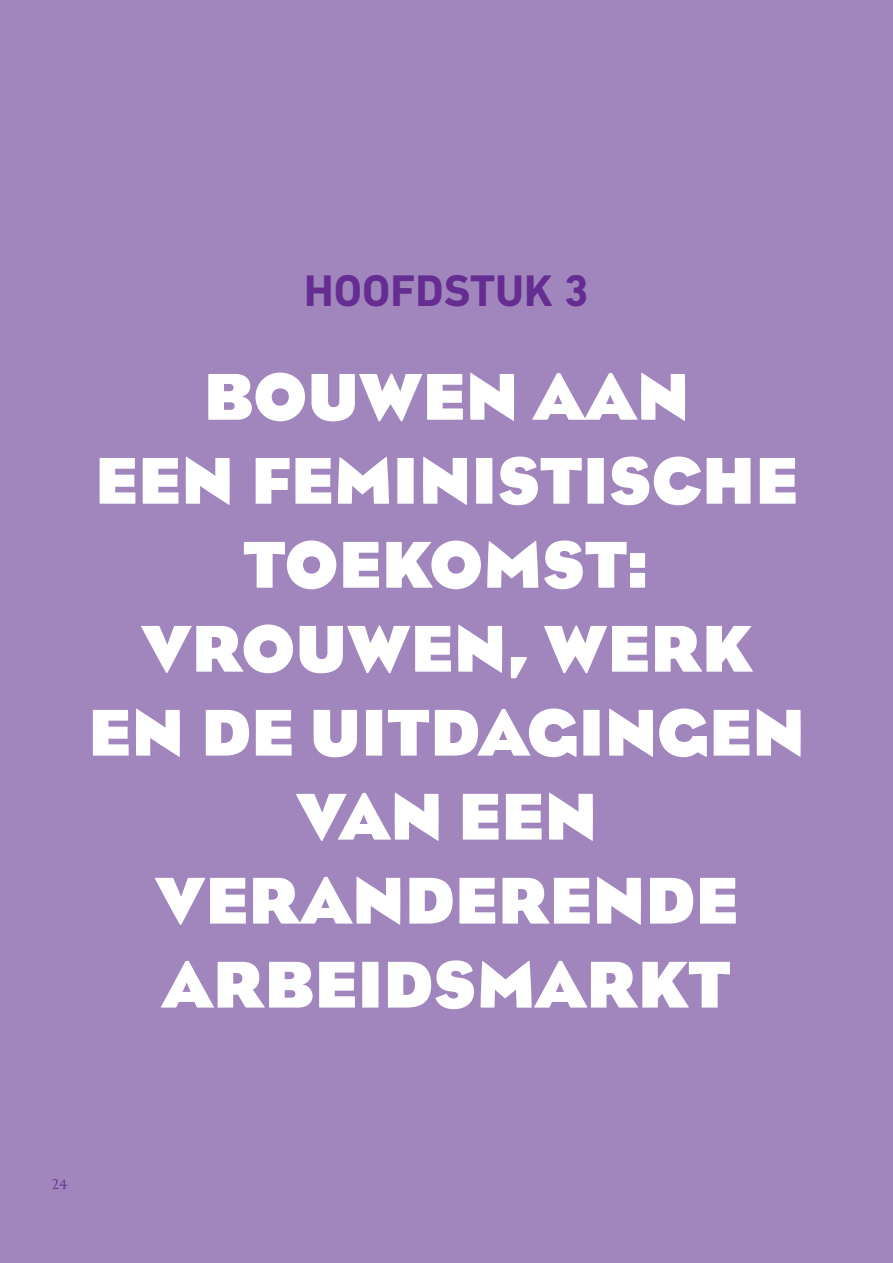
<style>
.page{position:relative;width:893px;height:1263px;background:#a185bd}
.page>*{position:absolute;margin:0;border:0;box-sizing:border-box;transform-origin:0 0}
.t1{font:700 67.5px/84px "Eagle";color:#fff;text-align:center}
.t2{font:700 45px "DIN Next LT Pro";color:#652d91}
.t3{font:16.5px "M Joanna";color:#652d91}
</style>
<div class="page">
<p class="t2" style="left:304px;top:264px;width:286px">HOOFDSTUK 3</p>
<p class="t1" style="left:88px;top:355px;width:718px">BOUWEN AAN<br>EEN FEMINISTISCHE<br>TOEKOMST:<br>VROUWEN, WERK<br>EN DE UITDAGINGEN<br>VAN EEN<br>VERANDERENDE<br>ARBEIDSMARKT</p>
<p class="t3" style="left:51px;top:1175px;width:18px">24</p>
</div>
